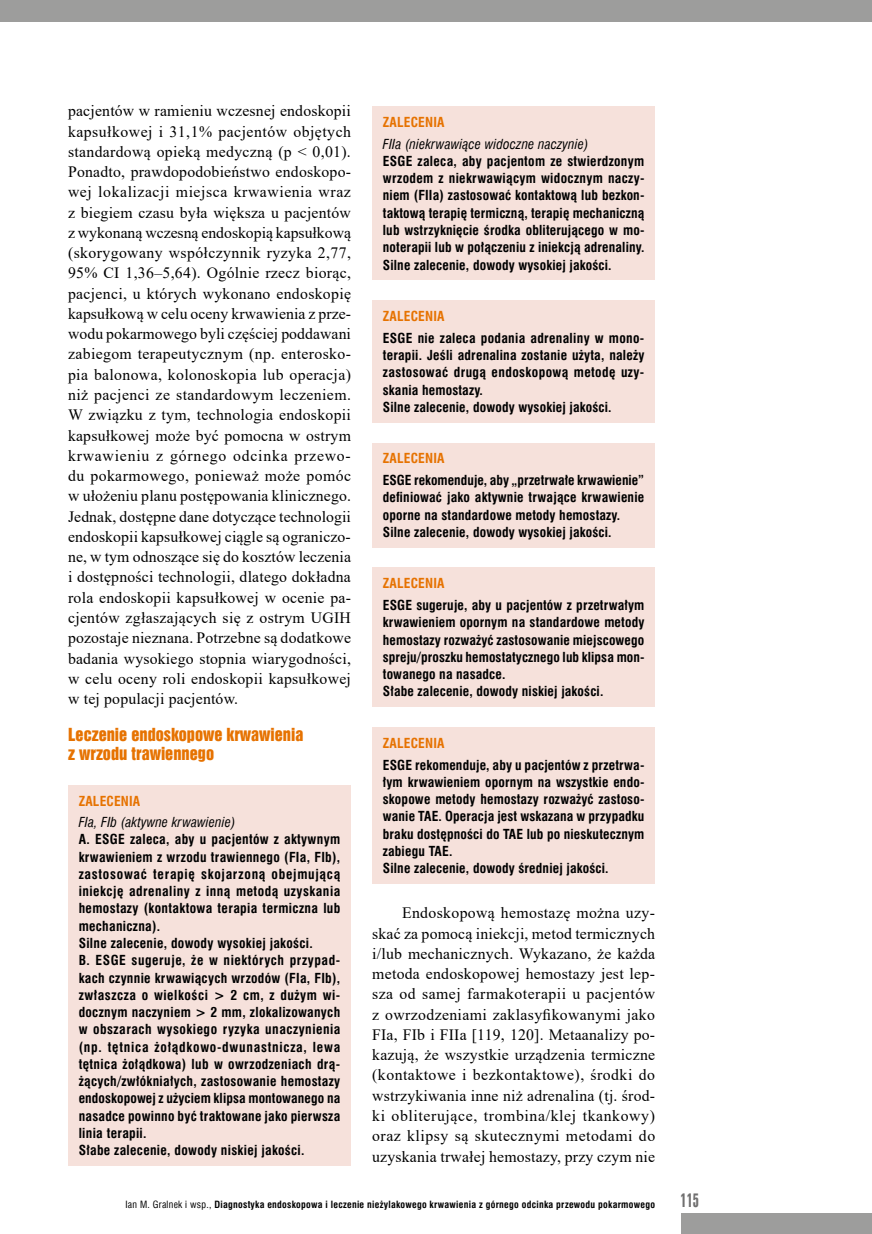
<style>
.page{position:relative;width:872px;height:1234px;background:#fff}
.page>*{position:absolute;margin:0;border:0;box-sizing:border-box;transform-origin:0 0}
.t1{font:18px "Swis 924 EU";color:#706f6f}
.t2{font:16.5px/18.8px "Swis 921 EU";color:#e67200}
.t3{font:15.75px/20.2px "Times New Roman";letter-spacing:.015em;color:#000;text-align:justify}
.t4{font:700 13.5px/17.2px "Swis 721 Cn EU";letter-spacing:.015em;color:#000}
.t5{font:italic 13.5px "Swis 721 Cn EU";letter-spacing:.01em;color:#000}
.t6{font:700 13.5px "Swis 721 Cn EU";letter-spacing:.01em;color:#e67200}
.t7{font:700 9.75px "Swis 721 Cn EU";letter-spacing:.03em;color:#000}
.s1{font-weight:400}
</style>
<div class="page">
<div style="left:0;top:0;width:872px;height:21px;background:#9d9d9c"></div>
<div style="left:680px;top:1212px;width:192px;height:21px;background:#9d9d9c"></div>
<div style="left:68px;top:784px;width:283px;height:381px;background:#f6e1db"></div>
<div style="left:372px;top:106px;width:283px;height:174px;background:#f6e1db"></div>
<div style="left:372px;top:300px;width:283px;height:122px;background:#f6e1db"></div>
<div style="left:372px;top:442px;width:283px;height:105px;background:#f6e1db"></div>
<div style="left:372px;top:567px;width:283px;height:139px;background:#f6e1db"></div>
<div style="left:372px;top:727px;width:283px;height:156px;background:#f6e1db"></div>
<p class="t3" style="left:68px;top:100px;width:284px">pacjentów w ramieniu wczesnej endoskopii kapsułkowej i 31,1% pacjentów objętych standardową opieką medyczną (p &lt; 0,01).<br>Ponadto, prawdopodobieństwo endoskopo&shy;wej lokalizacji miejsca krwawienia wraz z biegiem czasu była większa u pacjentów z wykonaną wczesną endoskopią kapsułkową (skorygowany współczynnik ryzyka 2,77, 95% CI 1,36–5,64). Ogólnie rzecz biorąc, pacjenci, u których wykonano endoskopię kapsułkową w celu oceny krwawienia z prze&shy;wodu pokarmowego byli częściej poddawani zabiegom terapeutycznym (np. enterosko&shy;pia balonowa, kolonoskopia lub operacja) niż pacjenci ze standardowym leczeniem.<br>W związku z tym, technologia endoskopii kapsułkowej może być pomocna w ostrym krwawieniu z górnego odcinka przewo&shy;du pokarmowego, ponieważ może pomóc w ułożeniu planu postępowania klinicznego.<br>Jednak, dostępne dane dotyczące technologii endoskopii kapsułkowej ciągle są ograniczo&shy;ne, w tym odnoszące się do kosztów leczenia i dostępności technologii, dlatego dokładna rola endoskopii kapsułkowej w ocenie pa&shy;cjentów zgłaszających się z ostrym UGIH pozostaje nieznana. Potrzebne są dodatkowe badania wysokiego stopnia wiarygodności, w celu oceny roli endoskopii kapsułkowej w tej populacji pacjentów.</p>
<p class="t2" style="left:68px;top:725px;width:237px">Leczenie endoskopowe krwawienia z wrzodu trawiennego</p>
<p class="t6" style="left:79px;top:792px;width:63px">ZALECENIA</p>
<p class="t5" style="left:79px;top:814px;width:158px">FIa, FIb (aktywne krwawienie)</p>
<p class="t4" style="left:79px;top:831px;width:263px">A. ESGE zaleca, aby u pacjentów z aktywnym krwawieniem z wrzodu trawiennego (FIa, FIb), zastosować terapię skojarzoną obejmującą iniekcję adrenaliny z inną metodą uzyskania hemostazy (kontaktowa terapia termiczna lub mechaniczna).<br>Silne zalecenie, dowody wysokiej jakości.<br>B. ESGE sugeruje, że w niektórych przypad&shy;kach czynnie krwawiących wrzodów (FIa, FIb), zwłaszcza o wielkości &gt; 2 cm, z dużym wi&shy;docznym naczyniem &gt; 2 mm, zlokalizowanych w obszarach wysokiego ryzyka unaczynienia (np. tętnica żołądkowo-dwunastnicza, lewa tętnica żołądkowa) lub w owrzodzeniach drą&shy;żących/zwłókniałych, zastosowanie hemostazy endoskopowej z użyciem klipsa montowanego na nasadce powinno być traktowane jako pierwsza linia terapii.<br>Słabe zalecenie, dowody niskiej jakości.</p>
<p class="t6" style="left:383px;top:114px;width:63px">ZALECENIA</p>
<p class="t5" style="left:383px;top:136px;width:207px">FIIa (niekrwawiące widoczne naczynie)</p>
<p class="t4" style="left:383px;top:153px;width:263px;text-align:justify">ESGE zaleca, aby pacjentom ze stwierdzonym wrzodem z niekrwawiącym widocznym naczy&shy;niem (FIIa) zastosować kontaktową lub bezkon&shy;taktową terapię termiczną, terapię mechaniczną lub wstrzyknięcie środka obliterującego w mo&shy;noterapii lub w połączeniu z iniekcją adrenaliny.<br>Silne zalecenie, dowody wysokiej jakości.</p>
<p class="t6" style="left:383px;top:308px;width:63px">ZALECENIA</p>
<p class="t4" style="left:383px;top:330px;width:263px">ESGE nie zaleca podania adrenaliny w mono&shy;terapii. Jeśli adrenalina zostanie użyta, należy zastosować drugą endoskopową metodę uzy&shy;skania hemostazy.<br>Silne zalecenie, dowody wysokiej jakości.</p>
<p class="t6" style="left:383px;top:450px;width:63px">ZALECENIA</p>
<p class="t4" style="left:383px;top:472px;width:263px">ESGE rekomenduje, aby „przetrwałe krwawienie” definiować jako aktywnie trwające krwawienie oporne na standardowe metody hemostazy.<br>Silne zalecenie, dowody wysokiej jakości.</p>
<p class="t6" style="left:383px;top:575px;width:63px">ZALECENIA</p>
<p class="t4" style="left:383px;top:597px;width:263px">ESGE sugeruje, aby u pacjentów z przetrwałym krwawieniem opornym na standardowe metody hemostazy rozważyć zastosowanie miejscowego spreju/proszku hemostatycznego lub klipsa mon&shy;towanego na nasadce.<br>Słabe zalecenie, dowody niskiej jakości.</p>
<p class="t6" style="left:383px;top:734px;width:63px">ZALECENIA</p>
<p class="t4" style="left:383px;top:756px;width:263px">ESGE rekomenduje, aby u pacjentów z przetrwa&shy;łym krwawieniem opornym na wszystkie endo&shy;skopowe metody hemostazy rozważyć zastoso&shy;wanie TAE. Operacja jest wskazana w przypadku braku dostępności do TAE lub po nieskutecznym zabiegu TAE.<br>Silne zalecenie, dowody średniej jakości.</p>
<p class="t3" style="left:372px;top:902px;width:284px;text-indent:30px">Endoskopową hemostazę można uzy&shy;skać za pomocą iniekcji, metod termicznych i/lub mechanicznych. Wykazano, że każda metoda endoskopowej hemostazy jest lep&shy;sza od samej farmakoterapii u pacjentów z owrzodzeniami zaklasyfikowanymi jako FIa, FIb i FIIa [119, 120]. Metaanalizy po&shy;kazują, że wszystkie urządzenia termiczne (kontaktowe i bezkontaktowe), środki do wstrzykiwania inne niż adrenalina (tj. środ&shy;ki obliterujące, trombina/klej tkankowy) oraz klipsy są skutecznymi metodami do uzyskania trwałej hemostazy, przy czym nie</p>
<p class="t7" style="left:125px;top:1198px;width:531px"><span class="s1">Ian M. Gralnek i wsp.,</span> Diagnostyka endoskopowa i leczenie nieżylakowego krwawienia z górnego odcinka przewodu pokarmowego</p>
<h1 class="t1" style="left:680px;top:1188px;width:20px">115</h1>
</div>
